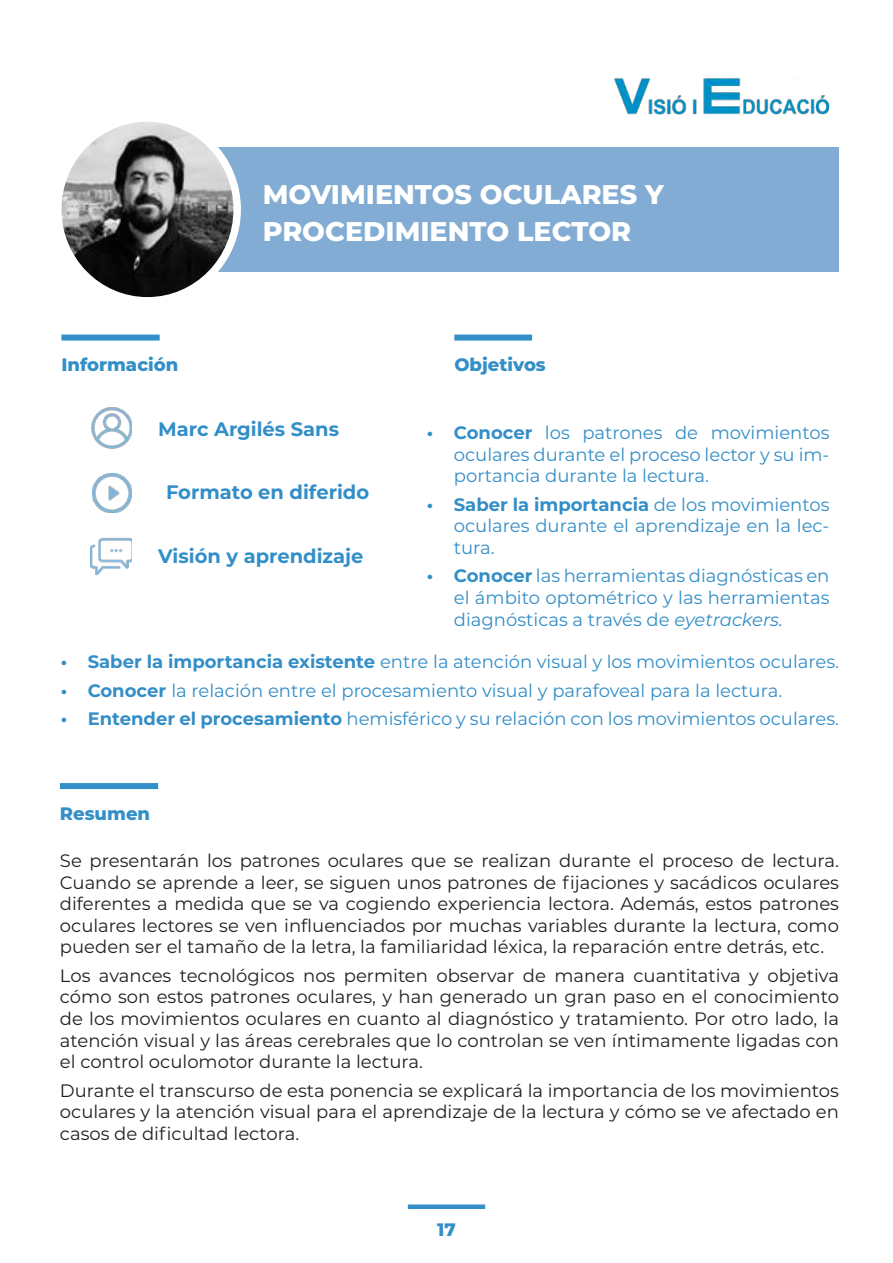
<style>
.page{position:relative;width:893px;height:1263px;background:#fff}
.page>*{position:absolute;margin:0;border:0;box-sizing:border-box;transform-origin:0 0}
.t1{font:800 27px/37.5px "Montserrat";color:#fff}
.t2{font:700 19.5px "Montserrat";color:#328ec8}
.t3{font:18px/21.6px "Montserrat";color:#231f20;text-align:justify}
.t4{font:18px/21.6px "Montserrat";color:#338ec7;text-align:justify}
.t5{font:800 18px "Montserrat";color:#338fc7}
.s1{font-weight:700}
.s2{font-style:italic}
</style>
<div class="page">
<img style="left:614px;top:78px;width:216px;height:37px">
<div style="left:408px;top:1204px;width:77px;height:5px;background:#338fc7"></div>
<div style="left:61px;top:335px;width:99px;height:6px;background:#338fc7"></div>
<div style="left:60px;top:783px;width:98px;height:6px;background:#338fc7"></div>
<div style="left:454px;top:335px;width:78px;height:6px;background:#338fc7"></div>
<img style="left:91px;top:408px;width:41px;height:41px">
<img style="left:93px;top:473px;width:38px;height:39px">
<img style="left:91px;top:537px;width:41px;height:39px">
<div style="left:132px;top:147px;width:707px;height:124px;background:#82acd3"></div>
<img style="left:63px;top:123px;width:174px;height:173px">
<div style="left:54px;top:114px;width:187px;height:191px;border:8px solid #fff;border-radius:50%"></div>
<p class="t5" style="left:61px;top:352px;width:119px">Información</p>
<h1 class="t1" style="left:263px;top:174px;width:403px">MOVIMIENTOS OCULARES Y<br>PROCEDIMIENTO LECTOR</h1>
<p class="t5" style="left:454px;top:352px;width:93px">Objetivos</p>
<p class="t2" style="left:158px;top:415px;width:182px">Marc Argilés Sans</p>
<p class="t2" style="left:166px;top:478px;width:205px">Formato en diferido</p>
<p class="t2" style="left:158px;top:542px;width:207px">Visión y aprendizaje</p>
<p class="t4" style="left:454px;top:421px;width:377px;text-indent:-27px"><span class="s1">• Conocer</span> los patrones de movimientos oculares durante el proceso lector y su im&shy;portancia durante la lectura.</p>
<p class="t4" style="left:454px;top:493px;width:377px;text-indent:-27px"><span class="s1">• Saber la importancia</span> de los movimientos oculares durante el aprendizaje en la lec&shy;tura.</p>
<p class="t4" style="left:454px;top:564px;width:377px;text-indent:-27px"><span class="s1">• Conocer</span> las herramientas diagnósticas en el ámbito optométrico y las herramientas diagnósticas a través de <span class="s2">eyetrackers.</span></p>
<p class="t4" style="left:61px;top:650px;width:780px"><span class="s1">• Saber la importancia existente</span> entre la atención visual y los movimientos oculares.</p>
<p class="t4" style="left:61px;top:679px;width:723px"><span class="s1">• Conocer</span> la relación entre el procesamiento visual y parafoveal para la lectura.</p>
<p class="t4" style="left:61px;top:707px;width:780px"><span class="s1">• Entender el procesamiento</span> hemisférico y su relación con los movimientos oculares.</p>
<p class="t5" style="left:60px;top:800px;width:92px">Resumen</p>
<p class="t3" style="left:60px;top:849px;width:781px">Se presentarán los patrones oculares que se realizan durante el proceso de lectura.<br>Cuando se aprende a leer, se siguen unos patrones de fijaciones y sacádicos oculares diferentes a medida que se va cogiendo experiencia lectora. Además, estos patrones oculares lectores se ven influenciados por muchas variables durante la lectura, como pueden ser el tamaño de la letra, la familiaridad léxica, la reparación entre detrás, etc.</p>
<p class="t3" style="left:60px;top:964px;width:781px">Los avances tecnológicos nos permiten observar de manera cuantitativa y objetiva cómo son estos patrones oculares, y han generado un gran paso en el conocimiento de los movimientos oculares en cuanto al diagnóstico y tratamiento. Por otro lado, la atención visual y las áreas cerebrales que lo controlan se ven íntimamente ligadas con el control oculomotor durante la lectura.</p>
<p class="t3" style="left:60px;top:1079px;width:780px">Durante el transcurso de esta ponencia se explicará la importancia de los movimientos oculares y la atención visual para el aprendizaje de la lectura y cómo se ve afectado en casos de dificultad lectora.</p>
<p class="t5" style="left:437px;top:1216px;width:20px">17</p>
</div>
